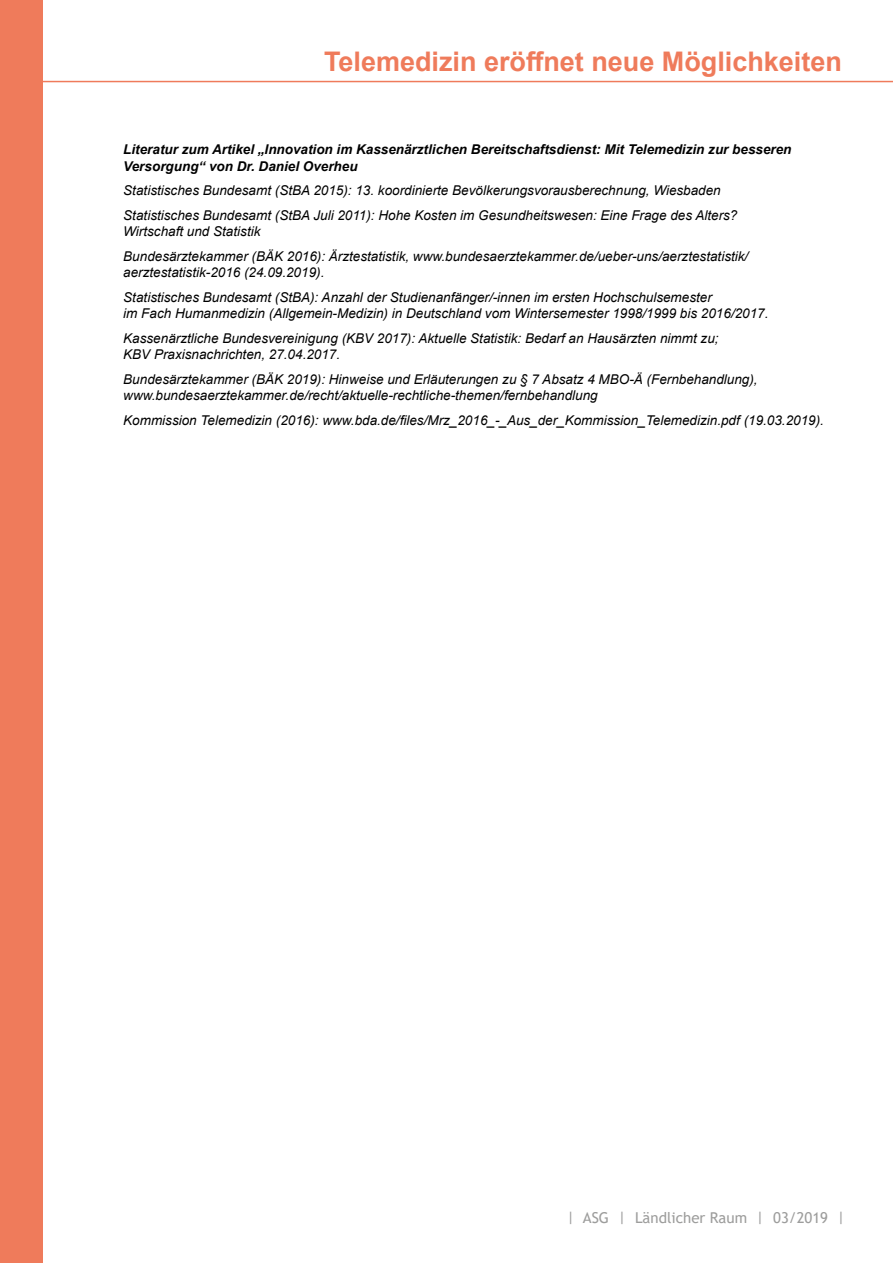
<style>
.page{position:relative;width:893px;height:1263px;background:#fff}
.page>*{position:absolute;margin:0;border:0;box-sizing:border-box;transform-origin:0 0}
.t1{font:700 27px "Arial";color:#ef7b5b}
.t2{font:15px "Trebuchet MS";color:#9d9d9c}
.t3{font:italic 13.5px/24.8px "Arial";color:#000}
.t4{font:italic 700 13.5px/16.2px "Arial";color:#000}
</style>
<div class="page">
<div style="left:0;top:0;width:43px;height:1263px;background:#ef7b5b"></div>
<hr style="left:0;top:81px;width:893px;height:1px;background:#ef7b5b">
<h1 class="t1" style="left:324px;top:42px;width:519px">Telemedizin eröffnet neue Möglichkeiten</h1>
<p class="t4" style="left:123px;top:142px;width:670px">Literatur zum Artikel „Innovation im Kassenärztlichen Bereitschaftsdienst: Mit Telemedizin zur besseren<br>Versorgung“ von Dr. Daniel Overheu</p>
<p class="t3" style="left:123px;top:178px;width:616px">Statistisches Bundesamt (StBA 2015): 13. koordinierte Bevölkerungsvorausberechnung, Wiesbaden<br>Statistisches Bundesamt (StBA Juli 2011): Hohe Kosten im Gesundheitswesen: Eine Frage des Alters?</p>
<p class="t3" style="left:123px;top:219px;width:627px">Wirtschaft und Statistik<br>Bundesärztekammer (BÄK 2016): Ärztestatistik, www.bundesaerztekammer.de/ueber-uns/aerztestatistik/</p>
<p class="t3" style="left:123px;top:260px;width:590px">aerztestatistik-2016 (24.09.2019).<br>Statistisches Bundesamt (StBA): Anzahl der Studienanfänger/-innen im ersten Hochschulsemester</p>
<p class="t3" style="left:123px;top:301px;width:647px">im Fach Humanmedizin (Allgemein-Medizin) in Deutschland vom Wintersemester 1998/1999 bis 2016/2017.<br>Kassenärztliche Bundesvereinigung (KBV 2017): Aktuelle Statistik: Bedarf an Hausärzten nimmt zu;</p>
<p class="t3" style="left:123px;top:342px;width:636px">KBV Praxisnachrichten, 27.04.2017.<br>Bundesärztekammer (BÄK 2019): Hinweise und Erläuterungen zu § 7 Absatz 4 MBO-Ä (Fernbehandlung),</p>
<p class="t3" style="left:123px;top:383px;width:702px">www.bundesaerztekammer.de/recht/aktuelle-rechtliche-themen/fernbehandlung<br>Kommission Telemedizin (2016): www.bda.de/files/Mrz_2016_-_Aus_der_Kommission_Telemedizin.pdf (19.03.2019).</p>
<p class="t2" style="left:567px;top:1208px;width:280px">| ASG | Ländlicher Raum | 03/2019 |</p>
</div>
